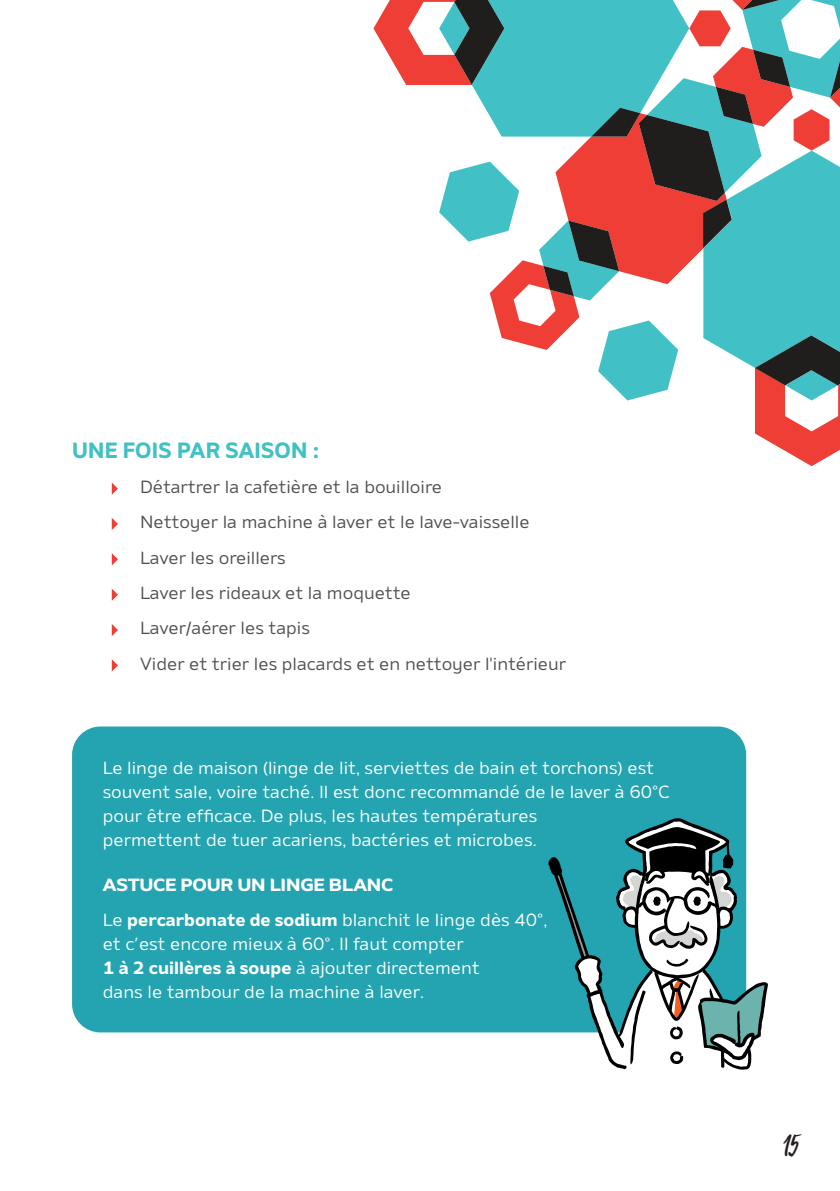
<style>
.page{position:relative;width:840px;height:1191px;background:#fff}
.page>*{position:absolute;margin:0;border:0;box-sizing:border-box;transform-origin:0 0}
.t1{font:36px "October Storm";color:#231f20}
.t2{font:700 22px "Amino";letter-spacing:.01em;color:#41c1c6}
.t3{font:17.6px/24px "Amino";color:#fff}
.t4{font:17.6px/35.4px "Amino";color:#4d4f51}
.t5{font:700 17.6px/35.4px "Amino";letter-spacing:-.01em;color:#fff;scale:1.08 1}
.s1{font-weight:400}
.s2{font-weight:700}
</style>
<div class="page">
<div style="left:72px;top:726px;width:673px;height:306px;background:#23a4b0;border-radius:28px"></div>
<svg style="left:548px;top:818px;width:219px;height:252px"></svg>
<svg style="left:112px;top:483px;width:6px;height:12px"></svg>
<svg style="left:112px;top:659px;width:6px;height:12px"></svg>
<svg style="left:112px;top:624px;width:6px;height:12px"></svg>
<svg style="left:112px;top:589px;width:6px;height:12px"></svg>
<svg style="left:112px;top:553px;width:6px;height:12px"></svg>
<svg style="left:112px;top:518px;width:6px;height:12px"></svg>
<svg style="left:373px;top:0;width:466px;height:466px"></svg>
<p class="t2" style="left:72px;top:436px;width:249px">UNE FOIS PAR SAISON :</p>
<p class="t4" style="left:140px;top:469px;width:427px">Détartrer la cafetière et la bouilloire<br>Nettoyer la machine à laver et le lave-vaisselle Laver les oreillers<br>Laver les rideaux et la moquette<br>Laver/aérer les tapis<br>Vider et trier les placards et en nettoyer l'intérieur</p>
<p class="t3" style="left:103px;top:756px;width:568px">Le linge de maison (linge de lit, serviettes de bain et torchons) est souvent sale, voire taché. Il est donc recommandé de le laver à 60°C pour être efficace. De plus, les hautes températures<br>permettent de tuer acariens, bactéries et microbes.</p>
<p class="t5" style="left:103px;top:866px;width:413px">ASTUCE POUR UN LINGE BLANC<br><span class="s1">Le</span> percarbonate de sodium <span class="s1">blanchit le linge dès 40°,</span></p>
<p class="t3" style="left:103px;top:931px;width:378px">et c’est encore mieux à 60°. Il faut compter<br><span class="s2">1 à 2 cuillères à soupe</span> à ajouter directement dans le tambour de la machine à laver.</p>
<h1 class="t1" style="left:783px;top:1127px;width:18px">15</h1>
</div>
